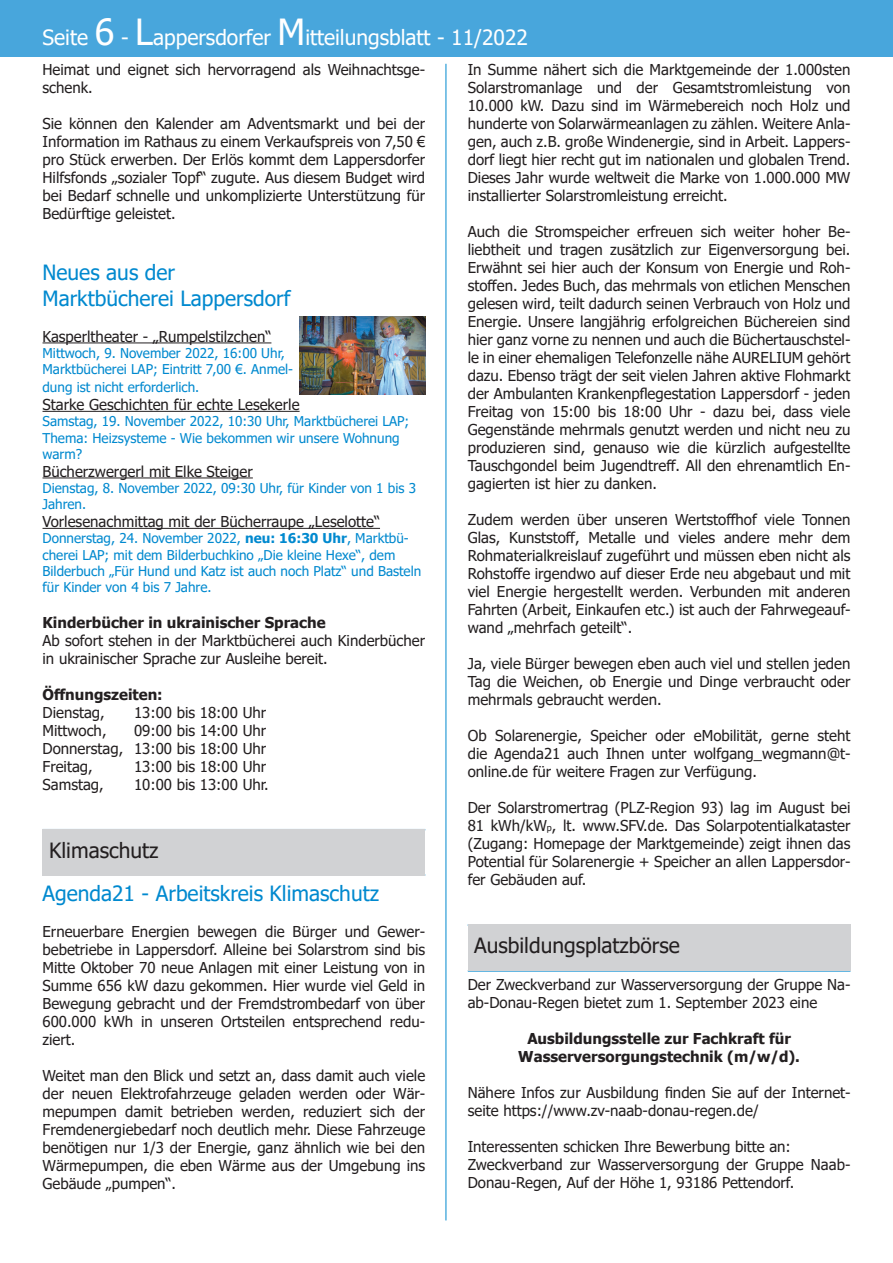
<style>
.page{position:relative;width:893px;height:1263px;background:#fff}
.page>*{position:absolute;margin:0;border:0;box-sizing:border-box;transform-origin:0 0}
.t1{font:21px/25.2px "Tahoma";color:#0089cf}
.t2{font:21px "Tahoma";color:#fff}
.t3{font:21px "Tahoma";color:#231f20}
.t4{font:15px/18px "Tahoma";color:#231f20;text-align:justify}
.t5{font:700 15px "Tahoma";color:#231f20}
.t6{font:13.5px/16.2px "Tahoma";color:#0089cf}
.s1{font-size:36px}
.s2{font-size:9px}
.s3{font-weight:700}
</style>
<div class="page">
<div style="left:0;top:0;width:893px;height:57px;background:#48a6dc"></div>
<hr style="left:446px;top:64px;width:1px;height:1156px;background:#0089cf">
<div style="left:468px;top:924px;width:382px;height:47px;background:#d1d2d4"></div>
<div style="left:43px;top:829px;width:382px;height:47px;background:#d1d2d4"></div>
<hr style="left:43px;top:528px;width:337px;height:1px;background:#231f20">
<hr style="left:43px;top:477px;width:210px;height:1px;background:#231f20">
<hr style="left:43px;top:342px;width:228px;height:1px;background:#231f20">
<hr style="left:43px;top:411px;width:257px;height:1px;background:#231f20">
<img style="left:300px;top:317px;width:126px;height:78px">
<h1 class="t2" style="left:43px;top:24px;width:487px">Seite <span class="s1">6</span> - <span class="s1">L</span>appersdorfer <span class="s1">M</span>itteilungsblatt - 11/2022</h1>
<p class="t4" style="left:43px;top:62px;width:384px">Heimat und eignet sich hervorragend als Weihnachtsge&shy;schenk.</p>
<p class="t4" style="left:43px;top:116px;width:384px">Sie können den Kalender am Adventsmarkt und bei der Information im Rathaus zu einem Verkaufspreis von 7,50 € pro Stück erwerben. Der Erlös kommt dem Lappersdorfer Hilfsfonds „sozialer Topf“ zugute. Aus diesem Budget wird bei Bedarf schnelle und unkomplizierte Unterstützung für Bedürftige geleistet.</p>
<p class="t4" style="left:468px;top:62px;width:384px">In Summe nähert sich die Marktgemeinde der 1.000sten<br>Solarstromanlage und der Gesamtstromleistung von</p>
<p class="t4" style="left:468px;top:98px;width:384px">10.000 kW. Dazu sind im Wärmebereich noch Holz und hunderte von Solarwärmeanlagen zu zählen. Weitere Anla&shy;gen, auch z.B. große Windenergie, sind in Arbeit. Lappers&shy;dorf liegt hier recht gut im nationalen und globalen Trend.<br>Dieses Jahr wurde weltweit die Marke von 1.000.000 MW installierter Solarstromleistung erreicht.</p>
<p class="t4" style="left:468px;top:224px;width:384px">Auch die Stromspeicher erfreuen sich weiter hoher Be&shy;liebtheit und tragen zusätzlich zur Eigenversorgung bei.<br>Erwähnt sei hier auch der Konsum von Energie und Roh&shy;stoffen. Jedes Buch, das mehrmals von etlichen Menschen gelesen wird, teilt dadurch seinen Verbrauch von Holz und Energie. Unsere langjährig erfolgreichen Büchereien sind hier ganz vorne zu nennen und auch die Büchertauschstel&shy;le in einer ehemaligen Telefonzelle nähe AURELIUM gehört dazu. Ebenso trägt der seit vielen Jahren aktive Flohmarkt der Ambulanten Krankenpflegestation Lappersdorf - jeden Freitag von 15:00 bis 18:00 Uhr - dazu bei, dass viele Gegenstände mehrmals genutzt werden und nicht neu zu produzieren sind, genauso wie die kürzlich aufgestellte Tauschgondel beim Jugendtreff. All den ehrenamtlich En&shy;gagierten ist hier zu danken.</p>
<p class="t4" style="left:468px;top:512px;width:384px">Zudem werden über unseren Wertstoffhof viele Tonnen Glas, Kunststoff, Metalle und vieles andere mehr dem Rohmaterialkreislauf zugeführt und müssen eben nicht als Rohstoffe irgendwo auf dieser Erde neu abgebaut und mit viel Energie hergestellt werden. Verbunden mit anderen Fahrten (Arbeit, Einkaufen etc.) ist auch der Fahrwegeauf&shy;wand „mehrfach geteilt“.</p>
<p class="t4" style="left:468px;top:656px;width:384px">Ja, viele Bürger bewegen eben auch viel und stellen jeden Tag die Weichen, ob Energie und Dinge verbraucht oder mehrmals gebraucht werden.</p>
<p class="t4" style="left:468px;top:728px;width:384px">Ob Solarenergie, Speicher oder eMobilität, gerne steht die Agenda21 auch Ihnen unter wolfgang_wegmann@t&shy;online.de für weitere Fragen zur Verfügung.</p>
<p class="t4" style="left:468px;top:800px;width:384px">Der Solarstromertrag (PLZ-Region 93) lag im August bei 81 kWh/kW<span class="s2">p</span>, lt. www.SFV.de. Das Solarpotentialkataster (Zugang: Homepage der Marktgemeinde) zeigt ihnen das Potential für Solarenergie + Speicher an allen Lappersdor&shy;fer Gebäuden auf.</p>
<h3 class="t1" style="left:43px;top:261px;width:249px">Neues aus der<br>Marktbücherei Lappersdorf</h3>
<p class="t4" style="left:43px;top:328px;width:230px">Kasperltheater - „Rumpelstilzchen“</p>
<p class="t6" style="left:43px;top:346px;width:252px">Mittwoch, 9. November 2022, 16:00 Uhr,<br>Marktbücherei LAP; Eintritt 7,00 €. Anmel-</p>
<p class="t6" style="left:43px;top:380px;width:158px">dung ist nicht erforderlich.</p>
<p class="t4" style="left:43px;top:396px;width:259px">Starke Geschichten für echte Lesekerle</p>
<p class="t6" style="left:43px;top:414px;width:368px">Samstag, 19. November 2022, 10:30 Uhr, Marktbücherei LAP;<br>Thema: Heizsysteme - Wie bekommen wir unsere Wohnung</p>
<p class="t6" style="left:43px;top:446px;width:41px">warm?</p>
<p class="t4" style="left:43px;top:463px;width:212px">Bücherzwergerl mit Elke Steiger</p>
<p class="t6" style="left:43px;top:481px;width:375px">Dienstag, 8. November 2022, 09:30 Uhr, für Kinder von 1 bis 3<br>Jahren.</p>
<p class="t4" style="left:43px;top:513px;width:339px">Vorlesenachmittag mit der Bücherraupe „Leselotte“</p>
<p class="t6" style="left:43px;top:531px;width:380px">Donnerstag, 24. November 2022, <span class="s3">neu: 16:30 Uhr</span>, Marktbü&shy;cherei LAP; mit dem Bilderbuchkino „Die kleine Hexe“, dem Bilderbuch „Für Hund und Katz ist auch noch Platz“ und Basteln für Kinder von 4 bis 7 Jahre.</p>
<h5 class="t5" style="left:43px;top:612px;width:285px">Kinderbücher in ukrainischer Sprache</h5>
<p class="t4" style="left:43px;top:632px;width:384px">Ab sofort stehen in der Marktbücherei auch Kinderbücher in ukrainischer Sprache zur Ausleihe bereit.</p>
<h5 class="t5" style="left:43px;top:684px;width:122px">Öffnungszeiten:</h5>
<p class="t4" style="left:43px;top:704px;width:64px">Dienstag,</p>
<p class="t4" style="left:134px;top:704px;width:134px">13:00 bis 18:00 Uhr</p>
<p class="t4" style="left:43px;top:722px;width:66px">Mittwoch,</p>
<p class="t4" style="left:43px;top:722px;width:225px;text-indent:91px">09:00 bis 14:00 Uhr Donnerstag, 13:00 bis 18:00 Uhr Freitag,</p>
<p class="t4" style="left:134px;top:758px;width:134px">13:00 bis 18:00 Uhr</p>
<p class="t4" style="left:43px;top:776px;width:63px">Samstag,</p>
<p class="t4" style="left:134px;top:776px;width:136px">10:00 bis 13:00 Uhr.</p>
<p class="t3" style="left:49px;top:836px;width:111px">Klimaschutz</p>
<h3 class="t1" style="left:43px;top:882px;width:338px">Agenda21 - Arbeitskreis Klimaschutz</h3>
<p class="t4" style="left:43px;top:923px;width:384px">Erneuerbare Energien bewegen die Bürger und Gewer&shy;bebetriebe in Lappersdorf. Alleine bei Solarstrom sind bis Mitte Oktober 70 neue Anlagen mit einer Leistung von in Summe 656 kW dazu gekommen. Hier wurde viel Geld in Bewegung gebracht und der Fremdstrombedarf von über</p>
<p class="t4" style="left:43px;top:1013px;width:384px">600.000 kWh in unseren Ortsteilen entsprechend redu&shy;ziert.</p>
<p class="t4" style="left:43px;top:1067px;width:384px">Weitet man den Blick und setzt an, dass damit auch viele der neuen Elektrofahrzeuge geladen werden oder Wär&shy;mepumpen damit betrieben werden, reduziert sich der Fremdenergiebedarf noch deutlich mehr. Diese Fahrzeuge benötigen nur 1/3 der Energie, ganz ähnlich wie bei den Wärmepumpen, die eben Wärme aus der Umgebung ins Gebäude „pumpen“.</p>
<h3 class="t3" style="left:474px;top:931px;width:207px">Ausbildungsplatzbörse</h3>
<p class="t4" style="left:468px;top:976px;width:384px">Der Zweckverband zur Wasserversorgung der Gruppe Na&shy;ab-Donau-Regen bietet zum 1. September 2023 eine</p>
<p class="t5" style="left:527px;top:1027px;width:265px">Ausbildungsstelle zur Fachkraft für</p>
<h5 class="t5" style="left:518px;top:1045px;width:283px">Wasserversorgungstechnik (m/w/d).</h5>
<p class="t4" style="left:468px;top:1084px;width:384px">Nähere Infos zur Ausbildung finden Sie auf der Internet&shy;seite https://www.zv-naab-donau-regen.de/</p>
<p class="t4" style="left:468px;top:1138px;width:384px;text-align:left">Interessenten schicken Ihre Bewerbung bitte an:<br>Zweckverband zur Wasserversorgung der Gruppe Naab-<br>Donau-Regen, Auf der Höhe 1, 93186 Pettendorf.</p>
</div>
